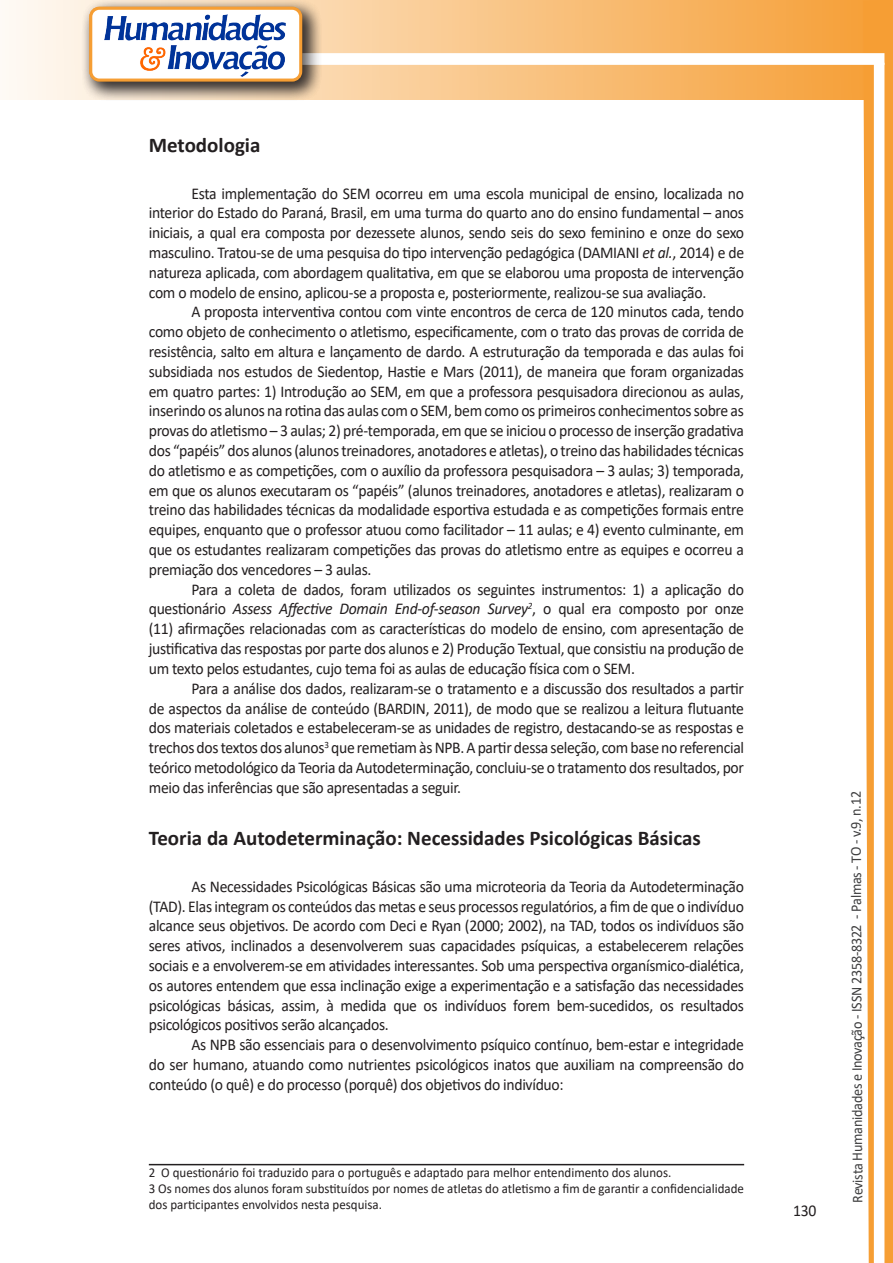
<style>
.page{position:relative;width:893px;height:1263px;background:#fff}
.page>*{position:absolute;margin:0;border:0;box-sizing:border-box;transform-origin:0 0}
.Titulo_2{font:700 21px "Calibri";color:#231f20}
.texto{font:16.5px/19.8px "Calibri";letter-spacing:-.02em;color:#231f20;text-align:justify;scale:.95 1}
.t1{font:15px "Calibri";letter-spacing:-.025em;color:#3e3e3f;scale:.95 1}
.Rodapé{font:13.5px/16.2px "Calibri";color:#231f20;scale:.96 1}
.s1{font-style:italic}
</style>
<div class="page">
<svg style="left:5px;top:0;width:858px;height:100px;background:#f9c484"></svg>
<div style="left:302px;top:53px;width:582px;height:12px;background:#fff;border:2px solid #fff"></div>
<svg style="left:863px;top:0;width:30px;height:1263px"></svg>
<div style="left:81px;top:0;width:241px;height:102px;background:#231f20;opacity:.75"></div>
<div style="left:91px;top:8px;width:210px;height:72px;background:#fff;border-radius:9px"></div>
<img style="left:104px;top:14px;width:181px;height:62px">
<div style="left:89px;top:7px;width:213px;height:75px;border:3px solid #f69e34;border-radius:9px"></div>
<hr style="left:149px;top:1164px;width:595px;height:1px;background:#231f20">
<p class="Titulo_2" style="left:149px;top:130px;width:113px">Metodologia</p>
<p class="texto" style="left:149px;top:183px;width:628px;text-indent:43px">Esta implementação do SEM ocorreu em uma escola municipal de ensino, localizada no interior do Estado do Paraná, Brasil, em uma turma do quarto ano do ensino fundamental – anos iniciais, a qual era composta por dezessete alunos, sendo seis do sexo feminino e onze do sexo masculino. Tratou-se de uma pesquisa do tipo intervenção pedagógica (DAMIANI <span class="s1">et al.</span>, 2014) e de natureza aplicada, com abordagem qualitativa, em que se elaborou uma proposta de intervenção com o modelo de ensino, aplicou-se a proposta e, posteriormente, realizou-se sua avaliação.</p>
<p class="texto" style="left:149px;top:302px;width:628px;text-indent:43px">A proposta interventiva contou com vinte encontros de cerca de 120 minutos cada, tendo como objeto de conhecimento o atletismo, especificamente, com o trato das provas de corrida de resistência, salto em altura e lançamento de dardo. A estruturação da temporada e das aulas foi subsidiada nos estudos de Siedentop, Hastie e Mars (2011), de maneira que foram organizadas em quatro partes: 1) Introdução ao SEM, em que a professora pesquisadora direcionou as aulas, inserindo os alunos na rotina das aulas com o SEM, bem como os primeiros conhecimentos sobre as provas do atletismo – 3 aulas; 2) pré-temporada, em que se iniciou o processo de inserção gradativa dos “papéis” dos alunos (alunos treinadores, anotadores e atletas), o treino das habilidades técnicas do atletismo e as competições, com o auxílio da professora pesquisadora – 3 aulas; 3) temporada, em que os alunos executaram os “papéis” (alunos treinadores, anotadores e atletas), realizaram o treino das habilidades técnicas da modalidade esportiva estudada e as competições formais entre equipes, enquanto que o professor atuou como facilitador – 11 aulas; e 4) evento culminante, em que os estudantes realizaram competições das provas do atletismo entre as equipes e ocorreu a premiação dos vencedores – 3 aulas.</p>
<p class="texto" style="left:149px;top:579px;width:628px;text-indent:43px">Para a coleta de dados, foram utilizados os seguintes instrumentos: 1) a aplicação do questionário <span class="s1">Assess Affective Domain End-of-season Survey</span><sup>2</sup>, o qual era composto por onze (11) afirmações relacionadas com as características do modelo de ensino, com apresentação de justificativa das respostas por parte dos alunos e 2) Produção Textual, que consistiu na produção de um texto pelos estudantes, cujo tema foi as aulas de educação física com o SEM.</p>
<p class="texto" style="left:149px;top:678px;width:628px;text-indent:43px">Para a análise dos dados, realizaram-se o tratamento e a discussão dos resultados a partir de aspectos da análise de conteúdo (BARDIN, 2011), de modo que se realizou a leitura flutuante dos materiais coletados e estabeleceram-se as unidades de registro, destacando-se as respostas e trechos dos textos dos alunos<sup>3</sup> que remetiam às NPB. A partir dessa seleção, com base no referencial teórico metodológico da Teoria da Autodeterminação, concluiu-se o tratamento dos resultados, por meio das inferências que são apresentadas a seguir.</p>
<p class="Titulo_2" style="left:149px;top:823px;width:553px">Teoria da Autodeterminação: Necessidades Psicológicas Básicas</p>
<p class="texto" style="left:149px;top:876px;width:628px;text-indent:43px">As Necessidades Psicológicas Básicas são uma microteoria da Teoria da Autodeterminação (TAD). Elas integram os conteúdos das metas e seus processos regulatórios, a fim de que o indivíduo alcance seus objetivos. De acordo com Deci e Ryan (2000; 2002), na TAD, todos os indivíduos são seres ativos, inclinados a desenvolverem suas capacidades psíquicas, a estabelecerem relações sociais e a envolverem-se em atividades interessantes. Sob uma perspectiva organísmico-dialética, os autores entendem que essa inclinação exige a experimentação e a satisfação das necessidades psicológicas básicas, assim, à medida que os indivíduos forem bem-sucedidos, os resultados psicológicos positivos serão alcançados.</p>
<p class="texto" style="left:149px;top:1034px;width:628px;text-indent:43px">As NPB são essenciais para o desenvolvimento psíquico contínuo, bem-estar e integridade do ser humano, atuando como nutrientes psicológicos inatos que auxiliam na compreensão do conteúdo (o quê) e do processo (porquê) dos objetivos do indivíduo:</p>
<p class="Rodapé" style="left:149px;top:1164px;width:546px">2 O questionário foi traduzido para o português e adaptado para melhor entendimento dos alunos.</p>
<p class="Rodapé" style="left:149px;top:1180px;width:621px">3 Os nomes dos alunos foram substituídos por nomes de atletas do atletismo a fim de garantir a confidencialidade dos participantes envolvidos nesta pesquisa.</p>
<p class="texto" style="left:793px;top:1200px;width:26px">130</p>
<p class="t1" style="left:846px;top:1203px;width:435px;rotate:-90deg">Revista Humanidades e Inovação - ISSN 2358-8322 - Palmas - TO - v.9, n.12</p>
</div>
